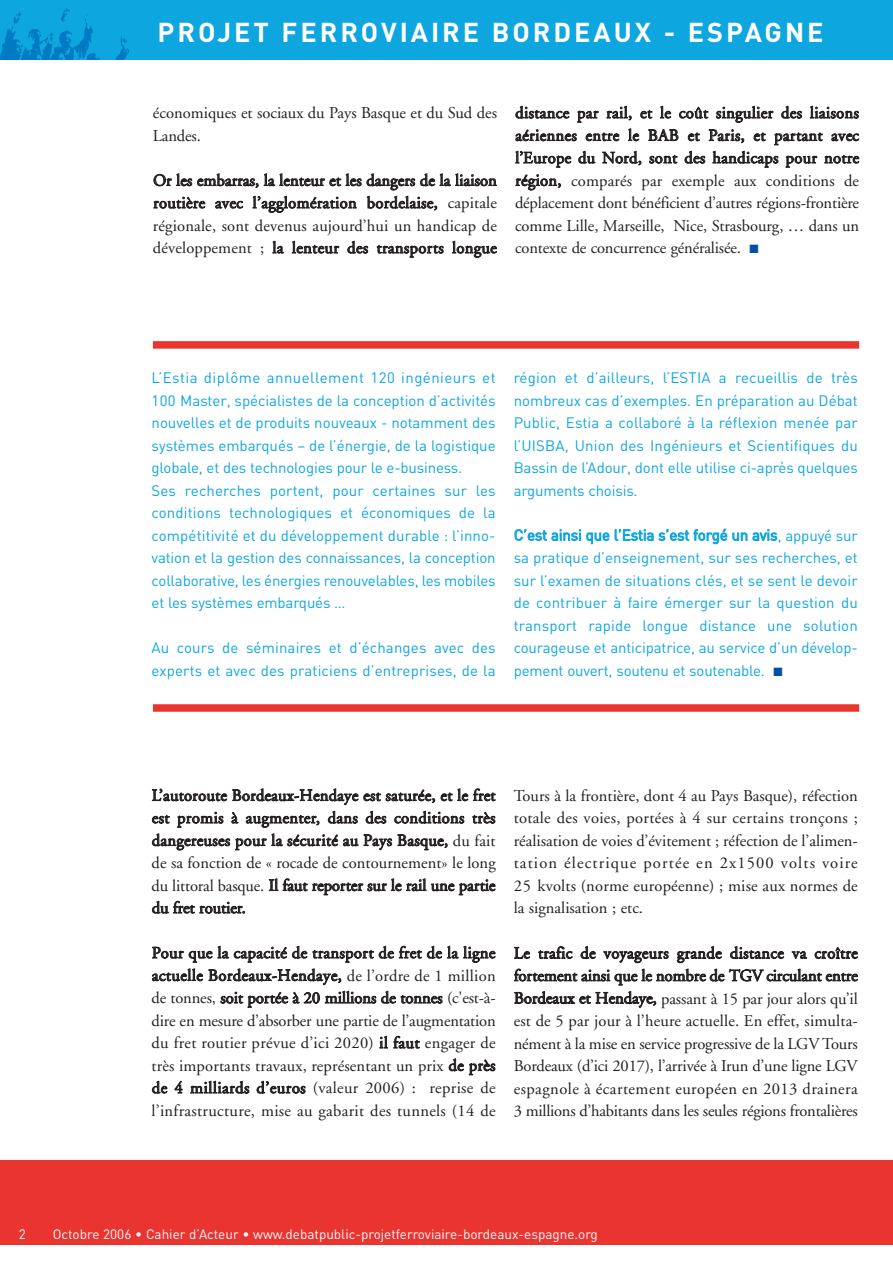
<style>
.page{position:relative;width:893px;height:1263px;background:#fff}
.page>*{position:absolute;margin:0;border:0;box-sizing:border-box;transform-origin:0 0}
.t1{font:700 27px "DIN";letter-spacing:.11em;color:#fff}
.t2{font:16.5px/22.5px "Adobe Garamond";color:#231f20;text-align:justify}
.t3{font:15px/22.5px "DIN";color:#0ea6df}
.t4{font:13.5px "DIN";color:#fff}
.s1{color:#004fa3}
</style>
<div class="page">
<div style="left:0;top:0;width:892px;height:60px;background:#0ea6df"></div>
<svg style="left:0;top:8px;width:129px;height:52px"></svg>
<div style="left:0;top:1160px;width:892px;height:85px;background:#e9342f"></div>
<div style="left:153px;top:341px;width:706px;height:8px;background:#e9342f"></div>
<div style="left:153px;top:704px;width:706px;height:8px;background:#e9342f"></div>
<h1 class="t1" style="left:157px;top:22px;width:667px">PROJET FERROVIAIRE BORDEAUX - ESPAGNE</h1>
<p class="t2" style="left:153px;top:103px;width:345px">économiques et sociaux du Pays Basque et du Sud des<br>Landes.</p>
<p class="t2" style="left:153px;top:171px;width:345px">Or les embarras, la lenteur et les dangers de la liaison routière avec l’agglomération bordelaise, capitale régionale, sont devenus aujourd’hui un handicap de développement ; la lenteur des transports longue</p>
<p class="t2" style="left:515px;top:103px;width:345px">distance par rail, et le coût singulier des liaisons aériennes entre le BAB et Paris, et partant avec l’Europe du Nord, sont des handicaps pour notre région, comparés par exemple aux conditions de déplacement dont bénéficient d’autres régions-frontière comme Lille, Marseille, Nice, Strasbourg, … dans un contexte de concurrence généralisée. <span class="s1">■</span></p>
<p class="t3" style="left:151px;top:368px;width:345px">L’Estia diplôme annuellement 120 ingénieurs et 100 Master, spécialistes de la conception d’activités nouvelles et de produits nouveaux - notamment des systèmes embarqués – de l’énergie, de la logistique globale, et des technologies pour le e-business.<br>Ses recherches portent, pour certaines sur les conditions technologiques et économiques de la compétitivité et du développement durable : l’inno&shy;vation et la gestion des connaissances, la conception collaborative, les énergies renouvelables, les mobiles et les systèmes embarqués …</p>
<p class="t3" style="left:151px;top:638px;width:345px">Au cours de séminaires et d’échanges avec des experts et avec des praticiens d’entreprises, de la</p>
<p class="t3" style="left:513px;top:368px;width:345px;text-align:justify">région et d’ailleurs, l’ESTIA a recueillis de très nombreux cas d’exemples. En préparation au Débat Public, Estia a collaboré à la réflexion menée par l’UISBA, Union des Ingénieurs et Scientifiques du Bassin de l’Adour, dont elle utilise ci-après quelques arguments choisis.</p>
<p class="t3" style="left:513px;top:526px;width:345px;text-align:justify">C’est ainsi que l’Estia s’est forgé un avis, appuyé sur sa pratique d’enseignement, sur ses recherches, et sur l’examen de situations clés, et se sent le devoir de contribuer à faire émerger sur la question du transport rapide longue distance une solution courageuse et anticipatrice, au service d’un dévelop&shy;pement ouvert, soutenu et soutenable. <span class="s1">■</span></p>
<p class="t2" style="left:152px;top:786px;width:345px">L’autoroute Bordeaux-Hendaye est saturée, et le fret est promis à augmenter, dans des conditions très dangereuses pour la sécurité au Pays Basque, du fait de sa fonction de « rocade de contournement» le long du littoral basque. Il faut reporter sur le rail une partie du fret routier.</p>
<p class="t2" style="left:151px;top:943px;width:346px">Pour que la capacité de transport de fret de la ligne actuelle Bordeaux-Hendaye, de l’ordre de 1 million de tonnes, soit portée à 20 millions de tonnes (c'est-à&shy;dire en mesure d’absorber une partie de l’augmentation du fret routier prévue d’ici 2020) il faut engager de très importants travaux, représentant un prix de près de 4 milliards d’euros (valeur 2006) : reprise de l’infrastructure, mise au gabarit des tunnels (14 de</p>
<p class="t2" style="left:513px;top:786px;width:345px">Tours à la frontière, dont 4 au Pays Basque), réfection totale des voies, portées à 4 sur certains tronçons ; réalisation de voies d’évitement ; réfection de l’alimen&shy;tation électrique portée en 2x1500 volts voire 25 kvolts (norme européenne) ; mise aux normes de la signalisation ; etc.</p>
<p class="t2" style="left:513px;top:943px;width:345px">Le trafic de voyageurs grande distance va croître fortement ainsi que le nombre de TGV circulant entre Bordeaux et Hendaye, passant à 15 par jour alors qu’il est de 5 par jour à l’heure actuelle. En effet, simulta&shy;nément à la mise en service progressive de la LGV Tours Bordeaux (d’ici 2017), l’arrivée à Irun d’une ligne LGV espagnole à écartement européen en 2013 drainera 3 millions d’habitants dans les seules régions frontalières</p>
<p class="t4" style="left:19px;top:1229px;width:9px">2</p>
<p class="t4" style="left:53px;top:1230px;width:546px">Octobre 2006 • Cahier d’Acteur • www.debatpublic-projetferroviaire-bordeaux-espagne.org</p>
</div>
